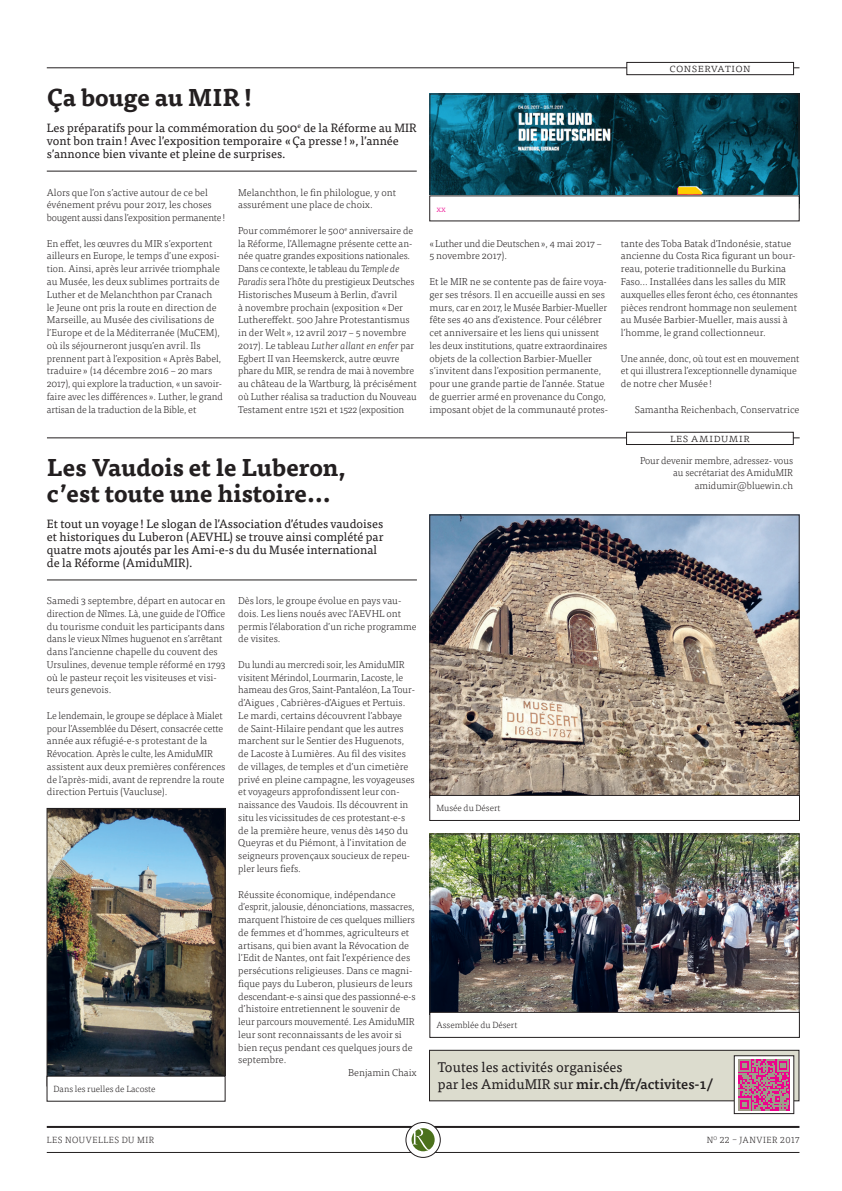
<style>
.page{position:relative;width:842px;height:1191px;background:#fff}
.page>*{position:absolute;margin:0;border:0;box-sizing:border-box;transform-origin:0 0}
.t1{font:700 24px/25.5px "Tisa Pro";color:#231f20}
.t2{font:14px/17px "Tisa Pro";color:#231f20}
.t3{font:12px/13px "Tisa Pro";color:#231f20}
.t4{font:300 12px "Tisa Pro";color:#231f20}
.t5{font:300 10px/12.8px "Tisa Pro";color:#231f20}
.t6{font:300 9px "Tisa Pro";color:#231f20}
.t7{font:300 9px "Tisa Pro";letter-spacing:.06em;color:#231f20}
.t8{font:300 9px "Tisa Pro";letter-spacing:.055em;color:#231f20}
.t9{font:300 9px "Tisa Pro";color:#ed028c}
.s1{font-style:italic}
.s2{font-weight:500}
</style>
<div class="page">
<img style="left:46px;top:61px;width:754px;height:1097px">
<h1 class="t1" style="left:47px;top:84px;width:207px">Ça bouge au MIR!</h1>
<p class="t3" style="left:47px;top:121px;width:371px">Les préparatifs pour la commémoration du 500<sup>e</sup> de la Réforme au MIR vont bon train! Avec l’exposition temporaire «Ça presse !», l’année s’annonce bien vivante et pleine de surprises.</p>
<p class="t5" style="left:47px;top:185px;width:180px">Alors que l’on s’active autour de ce bel événement prévu pour 2017, les choses bougent aussi dans l’exposition permanente!</p>
<p class="t5" style="left:47px;top:236px;width:178px">En effet, les œuvres du MIR s’exportent ailleurs en Europe, le temps d’une exposi&shy;tion. Ainsi, après leur arrivée triomphale au Musée, les deux sublimes portraits de Luther et de Melanchthon par Cranach<br>le Jeune ont pris la route en direction de Marseille, au Musée des civilisations de l’Europe et de la Méditerranée (MuCEM), où ils séjourneront jusqu’en avril. Ils prennent part à l’exposition «Après Babel, traduire » (14 décembre 2016 – 20 mars 2017), qui explore la traduction, «un savoir&shy;faire avec les différences ». Luther, le grand artisan de la traduction de la Bible, et</p>
<p class="t5" style="left:238px;top:185px;width:159px">Melanchthon, le fin philologue, y ont assurément une place de choix.</p>
<p class="t5" style="left:238px;top:224px;width:180px">Pour commémorer le 500<sup>e</sup> anniversaire de la Réforme, l’Allemagne présente cette an&shy;née quatre grandes expositions nationales.<br>Dans ce contexte, le tableau du <span class="s1">Temple de Paradis</span> sera l’hôte du prestigieux Deutsches Historisches Museum à Berlin, d’avril<br>à novembre prochain (exposition «Der Luthereffekt. 500 Jahre Protestantismus in der Welt », 12 avril 2017 – 5 novembre 2017). Le tableau <span class="s1">Luther allant en enfer</span> par Egbert II van Heemskerck, autre œuvre phare du MIR, se rendra de mai à novembre au château de la Wartburg, là précisément où Luther réalisa sa traduction du Nouveau Testament entre 1521 et 1522 (exposition</p>
<h1 class="t1" style="left:47px;top:454px;width:300px">Les Vaudois et le Luberon, c’est toute une histoire…</h1>
<p class="t3" style="left:47px;top:516px;width:338px">Et tout un voyage ! Le slogan de l’Association d’études vaudoises et historiques du Luberon (AEVHL) se trouve ainsi complété par quatre mots ajoutés par les Ami-e-s du du Musée international de la Réforme (AmiduMIR).</p>
<p class="t5" style="left:47px;top:593px;width:180px">Samedi 3 septembre, départ en autocar en direction de Nîmes. Là, une guide de l’Office du tourisme conduit les participants dans dans le vieux Nîmes huguenot en s’arrêtant dans l’ancienne chapelle du couvent des Ursulines, devenue temple réformé en 1793 où le pasteur reçoit les visiteuses et visi&shy;teurs genevois.</p>
<p class="t5" style="left:47px;top:708px;width:180px">Le lendemain, le groupe se déplace à Mialet pour l’Assemblée du Désert, consacrée cette année aux réfugié-e-s protestant de la Révocation. Après le culte, les AmiduMIR assistent aux deux premières conférences de l’après-midi, avant de reprendre la route direction Pertuis (Vaucluse).</p>
<p class="t5" style="left:238px;top:593px;width:180px">Dès lors, le groupe évolue en pays vau&shy;dois. Les liens noués avec l’AEVHL ont permis l’élaboration d’un riche programme de visites.</p>
<p class="t5" style="left:238px;top:657px;width:178px">Du lundi au mercredi soir, les AmiduMIR visitent Mérindol, Lourmarin, Lacoste, le hameau des Gros, Saint-Pantaléon, La Tour&shy;d’Aigues , Cabrières-d’Aigues et Pertuis.<br>Le mardi, certains découvrent l’abbaye<br>de Saint-Hilaire pendant que les autres marchent sur le Sentier des Huguenots, de Lacoste à Lumières. Au fil des visites de villages, de temples et d’un cimetière privé en pleine campagne, les voyageuses et voyageurs approfondissent leur con&shy;naissance des Vaudois. Ils découvrent in situ les vicissitudes de ces protestant-e-s de la première heure, venus dès 1450 du Queyras et du Piémont, à l’invitation de seigneurs provençaux soucieux de repeu&shy;pler leurs fiefs.</p>
<p class="t5" style="left:238px;top:887px;width:159px">Réussite économique, indépendance</p>
<p class="t5" style="left:238px;top:900px;width:177px">d’esprit, jalousie, dénonciations, massacres,</p>
<p class="t5" style="left:238px;top:912px;width:178px">marquent l’histoire de ces quelques milliers</p>
<p class="t5" style="left:238px;top:925px;width:172px">de femmes et d’hommes, agriculteurs et</p>
<p class="t5" style="left:238px;top:938px;width:172px">artisans, qui bien avant la Révocation de</p>
<p class="t5" style="left:238px;top:951px;width:173px">l’Edit de Nantes, ont fait l’expérience des</p>
<p class="t5" style="left:238px;top:963px;width:176px">persécutions religieuses. Dans ce magni-</p>
<p class="t5" style="left:238px;top:976px;width:176px">fique pays du Luberon, plusieurs de leurs</p>
<p class="t5" style="left:238px;top:989px;width:179px">descendant-e-s ainsi que des passionné-e-s</p>
<p class="t5" style="left:238px;top:1002px;width:163px">d’histoire entretiennent le souvenir de</p>
<p class="t5" style="left:238px;top:1014px;width:178px">leur parcours mouvementé. Les AmiduMIR</p>
<p class="t5" style="left:238px;top:1027px;width:165px">leur sont reconnaissants de les avoir si</p>
<p class="t5" style="left:238px;top:1040px;width:176px">bien reçus pendant ces quelques jours de</p>
<p class="t5" style="left:238px;top:1053px;width:50px">septembre.</p>
<p class="t5" style="left:348px;top:1065px;width:70px">Benjamin Chaix</p>
<p class="t6" style="left:54px;top:1082px;width:103px">Dans les ruelles de Lacoste</p>
<p class="t4" style="left:670px;top:59px;width:83px">conservation</p>
<p class="t9" style="left:436px;top:202px;width:11px">xx</p>
<p class="t5" style="left:429px;top:236px;width:174px">«Luther und die Deutschen», 4 mai 2017 –<br>5 novembre 2017).</p>
<p class="t5" style="left:429px;top:275px;width:180px">Et le MIR ne se contente pas de faire voya&shy;ger ses trésors. Il en accueille aussi en ses murs, car en 2017, le Musée Barbier-Mueller fête ses 40 ans d’existence. Pour célébrer cet anniversaire et les liens qui unissent les deux institutions, quatre extraordinaires objets de la collection Barbier-Mueller s’invitent dans l’exposition permanente, pour une grande partie de l’année. Statue de guerrier armé en provenance du Congo, imposant objet de la communauté protes-</p>
<p class="t5" style="left:621px;top:236px;width:178px">tante des Toba Batak d’Indonésie, statue ancienne du Costa Rica figurant un bour&shy;reau, poterie traditionnelle du Burkina Faso… Installées dans les salles du MIR auxquelles elles feront écho, ces étonnantes pièces rendront hommage non seulement au Musée Barbier-Mueller, mais aussi à l’homme, le grand collectionneur.</p>
<p class="t5" style="left:621px;top:351px;width:180px">Une année, donc, où tout est en mouvement et qui illustrera l’exceptionnelle dynamique de notre cher Musée !</p>
<p class="t5" style="left:635px;top:402px;width:166px">Samantha Reichenbach, Conservatrice</p>
<p class="t4" style="left:670px;top:429px;width:82px">les amidumir</p>
<p class="t5" style="left:640px;top:453px;width:155px;text-align:right">Pour devenir membre, adressez- vous au secrétariat des AmiduMIR amidumir@bluewin.ch</p>
<p class="t6" style="left:436px;top:802px;width:66px">Musée du Désert</p>
<p class="t6" style="left:436px;top:1018px;width:82px">Assemblée du Désert</p>
<h2 class="t2" style="left:438px;top:1058px;width:276px">Toutes les activités organisées<br>par les AmiduMIR sur <span class="s2">mir.ch/fr/activites-1/</span></h2>
<p class="t7" style="left:47px;top:1133px;width:109px">LES NOUVELLES DU MIR</p>
<p class="t8" style="left:707px;top:1133px;width:94px">N<sup>O</sup> 22 – JANVIER 2017</p>
</div>
